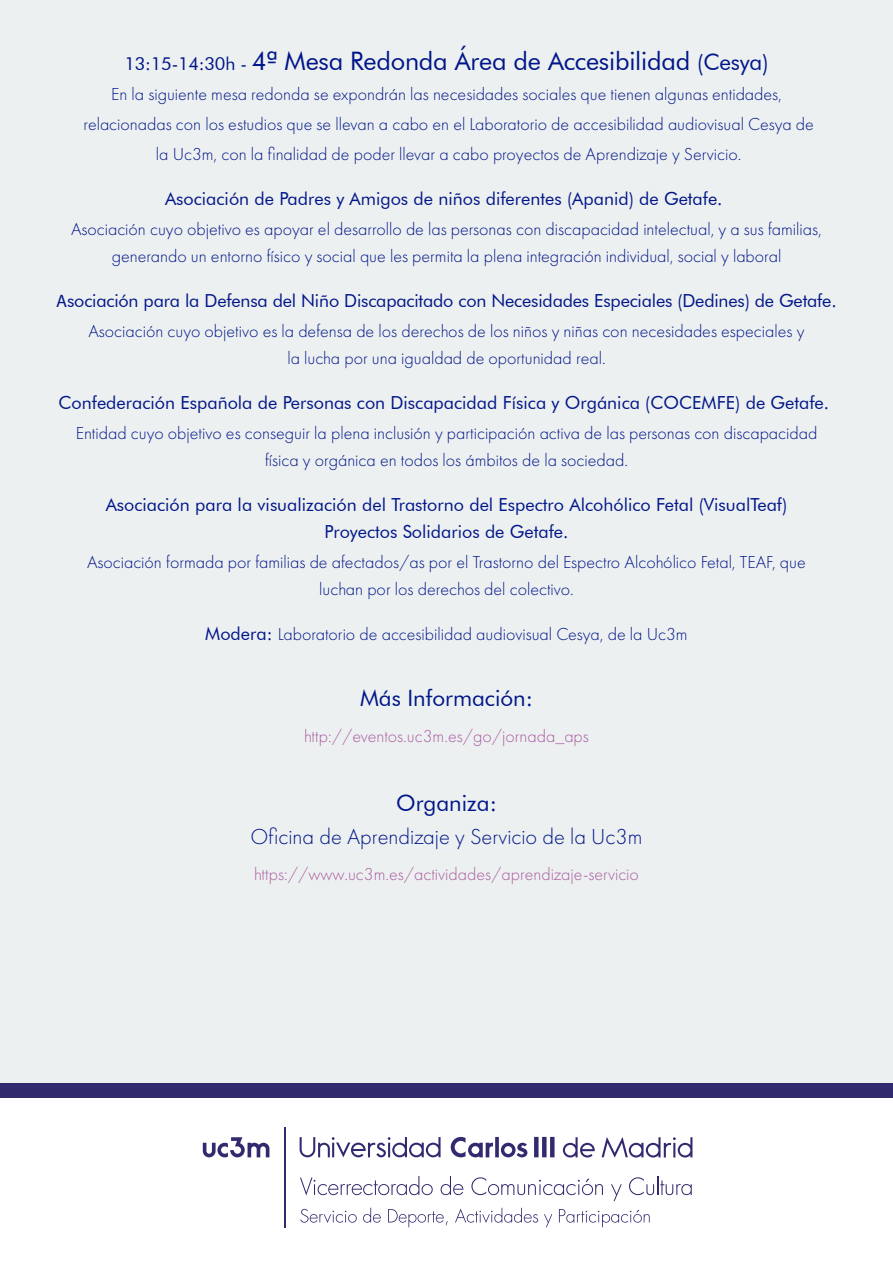
<style>
.page{position:relative;width:893px;height:1263px;background:#edf0f0}
.page>*{position:absolute;margin:0;border:0;box-sizing:border-box;transform-origin:0 0}
.t1{font:25.5px "Futura BT";letter-spacing:-.01em;color:#001689}
.t2{font:300 22.5px "Futura PT";color:#001689}
.t3{font:22.5px "Futura BT";color:#001689}
.t4{font:300 18px/27px "Futura PT";color:#001689;text-align:center}
.t5{font:18px/27px "Futura BT";color:#001689;text-align:center}
.t6{font:300 18px "Futura PT";color:#a95da1}
.s1{font-size:18px}
.s2{font-size:22.5px}
.s3{font-family:"Myriad Pro"}
.s4{font-family:"Futura BT";font-weight:400}
</style>
<div class="page">
<div style="left:0;top:1097px;width:893px;height:166px;background:#fff"></div>
<div style="left:0;top:1083px;width:893px;height:15px;background:#312a6e"></div>
<svg style="left:563px;top:1137px;width:129px;height:21px"></svg>
<svg style="left:300px;top:1137px;width:141px;height:20px"></svg>
<svg style="left:451px;top:1137px;width:103px;height:20px"></svg>
<hr style="left:284px;top:1127px;width:1px;height:101px;background:#312a6e">
<svg style="left:203px;top:1137px;width:66px;height:20px"></svg>
<svg style="left:300px;top:1176px;width:133px;height:19px"></svg>
<svg style="left:441px;top:1176px;width:22px;height:19px"></svg>
<svg style="left:471px;top:1177px;width:132px;height:18px"></svg>
<svg style="left:611px;top:1184px;width:11px;height:17px"></svg>
<svg style="left:629px;top:1176px;width:63px;height:19px"></svg>
<svg style="left:300px;top:1209px;width:57px;height:14px"></svg>
<svg style="left:363px;top:1208px;width:18px;height:15px"></svg>
<svg style="left:388px;top:1209px;width:60px;height:18px"></svg>
<svg style="left:455px;top:1208px;width:83px;height:15px"></svg>
<svg style="left:544px;top:1214px;width:8px;height:13px"></svg>
<svg style="left:559px;top:1209px;width:91px;height:18px"></svg>
<h1 class="t1" style="left:124px;top:45px;width:646px"><span class="s1">13:15-14:30h -</span> 4ª Mesa Redonda Área de Accesibilidad <span class="s2">(Cesya)</span></h1>
<p class="t4" style="left:83px;top:79px;width:732px;line-height:30px">En la siguiente mesa redonda se expondrán las necesidades sociales que tienen algunas entidades, relacionadas con los estudios que se llevan a cabo en el Laboratorio de accesibilidad audiovisual Cesya de la Uc3m, con la finalidad de poder llevar a cabo proyectos de Aprendizaje y Servicio.</p>
<p class="t5" style="left:165px;top:185px;width:559px">Asociación de Padres y Amigos de niños diferentes (Apanid) de Getafe.</p>
<p class="t4" style="left:71px;top:216px;width:752px">Asociación cuyo objetivo es apoyar el desarrollo de las personas con discapacidad intelectual, y a sus familias, generando un entorno físico y social que les permita la plena integración individual, social y laboral</p>
<p class="t5" style="left:56px;top:287px;width:782px"><span class="s3">A</span>sociación para la Defensa del Niño Discapacitado con Necesidades Especiales (Dedines) de Getafe.</p>
<p class="t4" style="left:89px;top:318px;width:717px">Asociación cuyo objetivo es la defensa de los derechos de los niños y niñas con necesidades especiales y la lucha por una igualdad de oportunidad real.</p>
<p class="t5" style="left:59px;top:389px;width:772px">Confederación Española de Personas con Discapacidad Física y Orgánica (COCEMFE) de Getafe.</p>
<p class="t4" style="left:76px;top:420px;width:743px">Entidad cuyo objetivo es conseguir la plena inclusión y participación activa de las personas con discapacidad física y orgánica en todos los ámbitos de la sociedad.</p>
<p class="t5" style="left:106px;top:491px;width:683px">Asociación para la visualización del Trastorno del Espectro Alcohólico Fetal (VisualTeaf)<br>Proyectos Solidarios de Getafe.</p>
<p class="t4" style="left:87px;top:549px;width:720px">Asociación formada por familias de afectados/as por el Trastorno del Espectro Alcohólico Fetal, TEAF, que luchan por los derechos del colectivo.</p>
<p class="t4" style="left:205px;top:621px;width:484px"><span class="s4">Modera:</span> Laboratorio de accesibilidad audiovisual Cesya, de la Uc3m</p>
<p class="t3" style="left:360px;top:684px;width:174px">Más Información:</p>
<p class="t6" style="left:304px;top:726px;width:286px">http://eventos.uc3m.es/go/jornada_aps</p>
<p class="t3" style="left:396px;top:789px;width:102px">Organiza:</p>
<p class="t2" style="left:251px;top:824px;width:393px">Oficina de Aprendizaje y Servicio de la Uc3m</p>
<p class="t6" style="left:254px;top:864px;width:386px">https://www.uc3m.es/actividades/aprendizaje-servicio</p>
</div>
